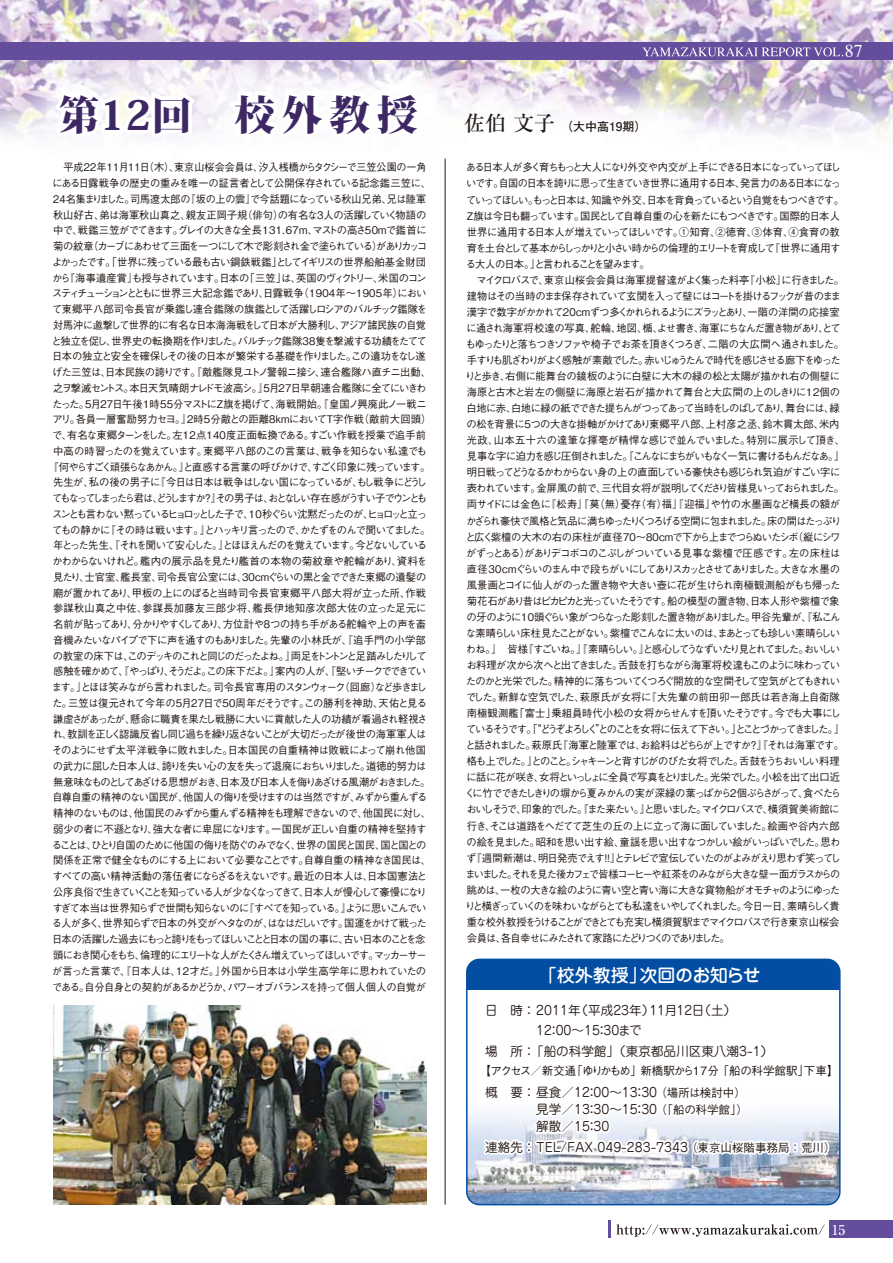
<style>
.page{position:relative;width:893px;height:1263px;background:#fff}
.page>*{position:absolute;margin:0;border:0;box-sizing:border-box;transform-origin:0 0}
.t1{font:500 18px "Jun 34 Pro";letter-spacing:-.02em;color:#fff}
.t2{font:18px "Times";color:#fff}
.t3{font:500 13.5px "Ryumin Pro";color:#fff}
.t4{font:12.6px/20.4px "Jun 201 Pro";color:#221815}
.t5{font:700 12px "Futo Go B101 Pro";color:#221815}
.t6{font:500 11.55px "Gothic BBB Pro";letter-spacing:-.03em;color:#221815}
.t7{font:500 10.5px/16px "Gothic BBB Pro";letter-spacing:-.1em;color:#221815}
.t8{font:500 10.5px "Gothic BBB Pro";letter-spacing:-.12em;color:#221815}
.t9{font:500 10.5px "Gothic BBB Pro";letter-spacing:-.135em;color:#221815}
.t10{font:500 10.5px "Gothic BBB Pro";letter-spacing:-.04em;color:#221815}
.t11{font:500 10.5px "Gothic BBB Pro";letter-spacing:-.065em;color:#221815}
.t12{font:500 10.5px "Gothic BBB Pro";letter-spacing:-.125em;color:#221815}
.t13{font:500 10.5px "Gothic BBB Pro";letter-spacing:-.055em;color:#221815}
.t14{font:500 10.5px "Gothic BBB Pro";letter-spacing:-.17em;color:#221815}
.t15{font:500 10.5px "Gothic BBB Pro";letter-spacing:-.13em;color:#221815}
.t16{font:500 10.5px "Gothic BBB Pro";letter-spacing:-.08em;color:#221815}
.t17{font:500 10.5px "Gothic BBB Pro";letter-spacing:-.015em;color:#221815}
.t18{font:500 10.5px "Gothic BBB Pro";letter-spacing:-.045em;color:#221815}
.t19{font:500 10.5px "Gothic BBB Pro";letter-spacing:-.18em;color:#221815}
.t20{font:500 10.5px "Gothic BBB Pro";letter-spacing:-.14em;color:#221815}
.t21{font:500 10.5px "Gothic BBB Pro";letter-spacing:-.07em;color:#221815;scale:.96 1}
.t22{font:500 10.5px "Gothic BBB Pro";letter-spacing:-.04em;color:#221815;scale:.96 1}
.t23{font:500 10.5px "Gothic BBB Pro";letter-spacing:-.025em;color:#221815}
.t24{font:500 10.5px "Gothic BBB Pro";color:#221815}
.t25{font:500 10.5px "Gothic BBB Pro";letter-spacing:-.045em;color:#221815;scale:.96 1}
.t26{font:500 10.5px "Gothic BBB Pro";letter-spacing:.02em;color:#221815}
.s1{font-family:"Ryumin Pro";font-weight:500;font-size:21px}
.s2{font-family:"Gothic BBB Pro";font-weight:500;font-size:11.55px}
</style>
<div class="page">
<img style="left:467px;top:1113px;width:371px;height:91px">
<div style="left:467px;top:959px;width:373px;height:31px;background:#034ea2"></div>
<img style="left:0;top:0;width:893px;height:209px">
<div style="left:829px;top:1220px;width:64px;height:17px;background:#644d9c"></div>
<svg style="left:608px;top:1220px;width:2px;height:17px"></svg>
<svg style="left:616px;top:1224px;width:209px;height:12px"></svg>
<div style="left:0;top:43px;width:893px;height:17px;background:#644d9c"></div>
<svg style="left:642px;top:47px;width:201px;height:9px"></svg>
<svg style="left:31px;top:85px;width:169px;height:56px"></svg>
<svg style="left:226px;top:84px;width:202px;height:62px"></svg>
<hr style="left:445px;top:159px;width:1px;height:1045px;background:#221815">
<img style="left:53px;top:1005px;width:373px;height:199px">
<svg style="left:480px;top:1113px;width:354px;height:89px"></svg>
<div style="left:466px;top:958px;width:375px;height:247px;border:2px solid #034ea2;border-radius:13px"></div>
<p class="t5" style="left:59px;top:117px;width:589px"><sup>第12回</sup> <sup>校外教授</sup> <span class="s1">佐伯 文子</span>　（大中高19期）</p>
<h1 class="t2" style="left:845px;top:34px;width:19px">87</h1>
<p class="t21" style="left:63px;top:159px;width:380px">平成２２年１１月１１日（木）、東京山桜会会員は、汐入桟橋からタクシーで三笠公園の一角</p>
<p class="t17" style="left:53px;top:175px;width:380px">にある日露戦争の歴史の重みを唯一の証言者として公開保存されている記念鑑三笠に、</p>
<p class="t22" style="left:51px;top:190px;width:392px">２４名集まりました。司馬遼太郎の『坂の上の雲』で今話題になっている秋山兄弟、兄は陸軍</p>
<p class="t24" style="left:53px;top:206px;width:375px">秋山好古、弟は海軍秋山真之、親友正岡子規（俳句）の有名な３人の活躍していく物語の</p>
<p class="t9" style="left:53px;top:222px;width:375px">中で、戦鑑三笠がでてきます。グレイの大きな全長１３１．６７ｍ、マストの高さ５０ｍで鑑首に</p>
<p class="t7" style="left:53px;top:237px;width:375px">菊の紋章（カーブにあわせて三面を一つにして木で彫刻され金で塗られている）がありカッコ</p>
<p class="t7" style="left:52px;top:253px;width:376px">よかったです。「世界に残っている最も古い鋼鉄戦鑑」としてイギリスの世界船舶基金財団</p>
<p class="t7" style="left:52px;top:268px;width:376px">から『海事遺産賞』も授与されています。日本の「三笠」は、英国のヴィクトリー、米国のコン</p>
<p class="t14" style="left:52px;top:285px;width:376px">スティチューションとともに世界三大記念鑑であり、日露戦争（１９０４年～１９０５年）におい</p>
<p class="t18" style="left:52px;top:301px;width:376px">て東郷平八郎司令長官が乗鑑し連合鑑隊の旗鑑として活躍しロシアのバルチック鑑隊を</p>
<p class="t25" style="left:53px;top:316px;width:390px">対馬沖に邀撃して世界的に有名な日本海海戦をして日本が大勝利し、アジア諸民族の自覚</p>
<p class="t9" style="left:52px;top:332px;width:377px">と独立を促し、世界史の転換期を作りました。バルチック鑑隊３８隻を撃滅する功績をたてて</p>
<p class="t7" style="left:52px;top:347px;width:375px">日本の独立と安全を確保しその後の日本が繁栄する基礎を作りました。この遺功をなし遂</p>
<p class="t10" style="left:52px;top:364px;width:380px">げた三笠は、日本民族の誇りです。『敵艦隊見ユトノ警報ニ接シ、連合艦隊ハ直チニ出動、</p>
<p class="t16" style="left:53px;top:379px;width:375px">之ヲ撃滅セントス。本日天気晴朗ナレドモ波高シ。』５月２７日早朝連合艦隊に全てにいきわ</p>
<p class="t15" style="left:52px;top:395px;width:376px">たった。５月２７日午後１時５５分マストにＺ旗を掲げて、海戦開始。『皇国ノ興廃此ノ一戦ニ</p>
<p class="t23" style="left:53px;top:411px;width:380px">アリ。各員一層奮励努力セヨ。』２時５分敵との距離８kmにおいてＴ字作戦（敵前大回頭）</p>
<p class="t7" style="left:52px;top:426px;width:375px">で、有名な東郷ターンをした。左１２点１４０度正面転換である。すごい作戦を授業で追手前</p>
<p class="t11" style="left:53px;top:442px;width:375px">中高の時習ったのを覚えています。東郷平八郎のこの言葉は、戦争を知らない私達でも</p>
<p class="t9" style="left:48px;top:458px;width:384px">『何やらすごく頑張らなあかん。』と直感する言葉の呼びかけで、すごく印象に残っています。</p>
<p class="t11" style="left:53px;top:474px;width:375px">先生が、私の後の男子に『今日は日本は戦争はしない国になっているが、もし戦争にどうし</p>
<p class="t19" style="left:52px;top:490px;width:376px">てもなってしまったら君は、どうしますか？』その男子は、おとなしい存在感がうすい子でウンとも</p>
<p class="t14" style="left:52px;top:505px;width:376px">スンとも言わない黙っているヒョロッとした子で、１０秒ぐらい沈黙だったのが、ヒョロッと立っ</p>
<p class="t7" style="left:52px;top:520px;width:380px">てもの静かに『その時は戦います。』とハッキリ言ったので、かたずをのんで聞いてました。</p>
<p class="t8" style="left:53px;top:537px;width:376px">年とった先生、『それを聞いて安心した。』とほほえんだのを覚えています。今どないしている</p>
<p class="t18" style="left:52px;top:553px;width:377px">かわからないけれど。艦内の展示品を見たり艦首の本物の菊紋章や舵輪があり、資料を</p>
<p class="t10" style="left:53px;top:568px;width:375px">見たり、士官室、艦長室、司令長官公室には、３０cmぐらいの黒と金でできた東郷の遺髪の</p>
<p class="t17" style="left:53px;top:584px;width:375px">廟が置かれてあり、甲板の上にのぼると当時司令長官東郷平八郎大将が立った所、作戦</p>
<p class="t26" style="left:53px;top:600px;width:375px">参謀秋山真之中佐、参謀長加藤友三郎少将、艦長伊地知彦次郎大佐の立った足元に</p>
<p class="t7" style="left:53px;top:615px;width:374px">名前が貼ってあり、分かりやすくしてあり、方位計や８つの持ち手がある舵輪や上の声を畜</p>
<p class="t13" style="left:53px;top:631px;width:374px">音機みたいなパイプで下に声を通すのもありました。先輩の小林氏が、『追手門の小学部</p>
<p class="t20" style="left:53px;top:647px;width:375px">の教室の床下は、このデッキのこれと同じのだったよね。』両足をトントンと足踏みしたりして</p>
<p class="t12" style="left:53px;top:663px;width:375px">感触を確かめて、『やっぱり、そうだよ。この床下だよ。』案内の人が、『堅いチークでできてい</p>
<p class="t7" style="left:52px;top:678px;width:377px">ます。』とほほ笑みながら言われました。司令長官専用のスタンウォーク（回廊）など歩きまし</p>
<p class="t7" style="left:52px;top:694px;width:376px">た。三笠は復元されて今年の５月２７日で５０周年だそうです。この勝利を神助、天佑と見る</p>
<p class="t11" style="left:53px;top:710px;width:376px">謙虚さがあったが、懸命に職責を果たし戦勝に大いに貢献した人の功績が看過され軽視さ</p>
<p class="t8" style="left:52px;top:726px;width:376px">れ、教訓を正しく認識反省し同じ過ちを繰り返さないことが大切だったが後世の海軍軍人は</p>
<p class="t10" style="left:52px;top:742px;width:376px">そのようにせず太平洋戦争に敗れました。日本国民の自重精神は敗戦によって崩れ他国</p>
<p class="t7" style="left:53px;top:757px;width:375px">の武力に屈した日本人は、誇りを失い心の友を失って退廃におちいりました。道徳的努力は</p>
<p class="t8" style="left:53px;top:773px;width:379px">無意味なものとしてあざける思想がおき、日本及び日本人を侮りあざける風潮がおきました。</p>
<p class="t16" style="left:52px;top:789px;width:376px">自尊自重の精神のない国民が、他国人の侮りを受けますのは当然ですが、みずから重んずる</p>
<p class="t7" style="left:53px;top:804px;width:379px">精神のないものは、他国民のみずから重んずる精神をも理解できないので、他国民に対し、</p>
<p class="t10" style="left:53px;top:820px;width:375px">弱少の者に不遜となり、強大な者に卑屈になります。一国民が正しい自重の精神を堅持す</p>
<p class="t8" style="left:52px;top:836px;width:376px">ることは、ひとり自国のために他国の侮りを防ぐのみでなく、世界の国民と国民、国と国との</p>
<p class="t11" style="left:53px;top:852px;width:380px">関係を正常で健全なものにする上において必要なことです。自尊自重の精神なき国民は、</p>
<p class="t13" style="left:52px;top:868px;width:376px">すべての高い精神活動の落伍者にならざるをえないです。最近の日本人は、日本国憲法と</p>
<p class="t12" style="left:53px;top:883px;width:375px">公序良俗で生きていくことを知っている人が少なくなってきて、日本人が慢心して豪慢になり</p>
<p class="t12" style="left:52px;top:899px;width:376px">すぎて本当は世界知らずで世間も知らないのに『すべてを知っている。』ように思いこんでい</p>
<p class="t8" style="left:52px;top:915px;width:376px">る人が多く、世界知らずで日本の外交がヘタなのが、はなはだしいです。国運をかけて戦った</p>
<p class="t15" style="left:52px;top:931px;width:375px">日本の活躍した過去にもっと誇りをもってほしいことと日本の国の事に、古い日本のことを念</p>
<p class="t9" style="left:53px;top:946px;width:375px">頭におき関心をもち、倫理的にエリートな人がたくさん増えていってほしいです。マッカーサー</p>
<p class="t13" style="left:52px;top:962px;width:375px">が言った言葉で、『日本人は、１２才だ。』外国から日本は小学生高学年に思われていたの</p>
<p class="t7" style="left:52px;top:977px;width:375px">である。自分自身との契約があるかどうか、パワーオブバランスを持って個人個人の自覚が</p>
<p class="t7" style="left:465px;top:158px;width:382px">ある日本人が多く育ちもっと大人になり外交や内交が上手にできる日本になっていってほしいです。自国の日本を誇りに思って生きていき世界に通用する日本、発言力のある日本になっていってほしい。もっと日本は、知識や外交、日本を背負っているという自覚をもつべきです。Z旗は今日も翻っています。国民として自尊自重の心を新たにもつべきです。国際的日本人世界に通用する日本人が増えていってほしいです。①知育、②徳育、③体育、④食育の教育を土台として基本からしっかりと小さい時からの倫理的エリートを育成して『世界に通用する大人の日本。』と言われることを望みます。<br>　マイクロバスで、東京山桜会会員は海軍提督達がよく集った料亭『小松』に行きました。建物はその当時のまま保存されていて玄関を入って壁にはコートを掛けるフックが昔のまま漢字で数字がかかれて２０cmずつ多くかれられるようにズラッとあり、一階の洋間の応接室に通され海軍将校達の写真、舵輪、地図、楯、よせ書き、海軍にちなんだ置き物があり、とてもゆったりと落ちつきソファや椅子でお茶を頂きくつろぎ、二階の大広間へ通されました。手すりも肌ざわりがよく感触が素敵でした。赤いじゅうたんで時代を感じさせる廊下をゆったりと歩き、右側に能舞台の鏡板のように白壁に大木の緑の松と太陽が描かれ右の側壁に海原と古木と岩左の側壁に海原と岩石が描かれて舞台と大広間の上のしきりに１２個の白地に赤、白地に緑の紙でできた提ちんがつってあって当時をしのばしてあり、舞台には、緑の松を背景に５つの大きな掛軸がかけてあり東郷平八郎、上村彦之丞、鈴木貫太郎、米内光政、山本五十六の達筆な揮亳が精悍な感じで並んでいました。特別に展示して頂き、見事な字に迫力を感じ圧倒されました。『こんなにまちがいもなく一気に書けるもんだなあ。』明日戦ってどうなるかわからない身の上の直面している豪快さも感じられ気迫がすごい字に表われています。金屏風の前で、三代目女将が説明してくださり皆様見いっておられました。両サイドには金色に『松寿』『莫（無）憂存（有）福』『迎福』や竹の水墨画など横長の額がかざられ豪快で風格と気品に満ちゆったりくつろげる空間に包まれました。床の間はたっぷりと広く紫檀の大木の右の床柱が直径７０～８０cmで下から上までつらぬいたシボ（縦にシワがずっとある）がありデコボコのこぶしがついている見事な紫檀で圧感です。左の床柱は直径３０cmぐらいのまん中で段ちがいにしてありスカッとさせてありました。大きな水墨の風景画とコイに仙人がのった置き物や大きい壺に花が生けられ南極観測船がもち帰った菊花石があり昔はピカピカと光っていたそうです。船の模型の置き物、日本人形や紫檀で象の牙のように１０頭ぐらい象がつらなった彫刻した置き物がありました。甲谷先輩が、『私こんな素晴らしい床柱見たことがない。紫檀でこんなに太いのは、まあとっても珍しい素晴らしいわね。』　皆様『すごいね。』『素晴らしい。』と感心してうなずいたり見とれてました。おいしいお料理が次から次へと出てきました。舌鼓を打ちながら海軍将校達もこのように味わっていたのかと光栄でした。精神的に落ちついてくつろぐ開放的な空間そして空気がとてもきれいでした。新鮮な空気でした、萩原氏が女将に『大先輩の前田卯一郎氏は若き海上自衛隊南極観測艦「富士」乗組員時代小松の女将からせんすを頂いたそうです。今でも大事にしているそうです。｢“どうぞよろしく”とのことを女将に伝えて下さい。」とことづかってきました。』と話されました。萩原氏『海軍と陸軍では、お給料はどちらが上ですか？』『それは海軍です。格も上でした。』とのこと。シャキーンと背すじがのびた女将でした。舌鼓をうちおいしい料理に話に花が咲き、女将といっしょに全員で写真をとりました。光栄でした。小松を出て出口近くに竹でできたしきりの塀から夏みかんの実が深緑の葉っぱから２個ぶらさがって、食べたらおいしそうで、印象的でした。『また来たい。』と思いました。マイクロバスで、横須賀美術館に行き、そこは道路をへだてて芝生の丘の上に立って海に面していました。絵画や谷内六郎の絵を見ました。昭和を思い出す絵、童謡を思い出すなつかしい絵がいっぱいでした。思わず『週間新潮は、明日発売でえす！！』とテレビで宣伝していたのがよみがえり思わず笑ってしまいました。それを見た後カフェで皆様コーヒーや紅茶をのみながら大きな壁一面ガラスからの眺めは、一枚の大きな絵のように青い空と青い海に大きな貨物船がオモチャのようにゆったりと横ぎっていくのを味わいながらとても私達をいやしてくれました。今日一日、素晴らしく貴重な校外教授をうけることができとても充実し横須賀駅までマイクロバスで行き東京山桜会会員は、各自幸せにみたされて家路にたどりつくのでありました。</p>
<h1 class="t1" style="left:539px;top:961px;width:224px">「校外教授」次回のお知らせ</h1>
<p class="t4" style="left:485px;top:998px;width:253px">日　時：2011年（平成23年）11月12日（土）</p>
<p class="t4" style="left:485px;top:1039px;width:52px">場　所：</p>
<p class="t6" style="left:479px;top:1061px;width:361px">【アクセス／新交通「ゆりかもめ」新橋駅から17分 「船の科学館駅」下車】</p>
<p class="t4" style="left:485px;top:1080px;width:262px">概　要：昼食／12：00～13：30 <span class="s2">（場所は検討中）</span></p>
<p class="t4" style="left:531px;top:1019px;width:244px;text-indent:5px">12：00～15：30まで<br>「船の科学館」（東京都品川区東八潮3-1）</p>
<p class="t4" style="left:536px;top:1099px;width:213px;line-height:17.2px">見学／13：30～15：30 <span class="s2">（「船の科学館」）</span>解散／15：30</p>
<p class="t4" style="left:485px;top:1135px;width:352px">連絡先：TEL/FAX 049-283-7343<span class="s2">（東京山桜階事務局：荒川）</span></p>
<p class="t3" style="left:832px;top:1219px;width:15px">15</p>
</div>
